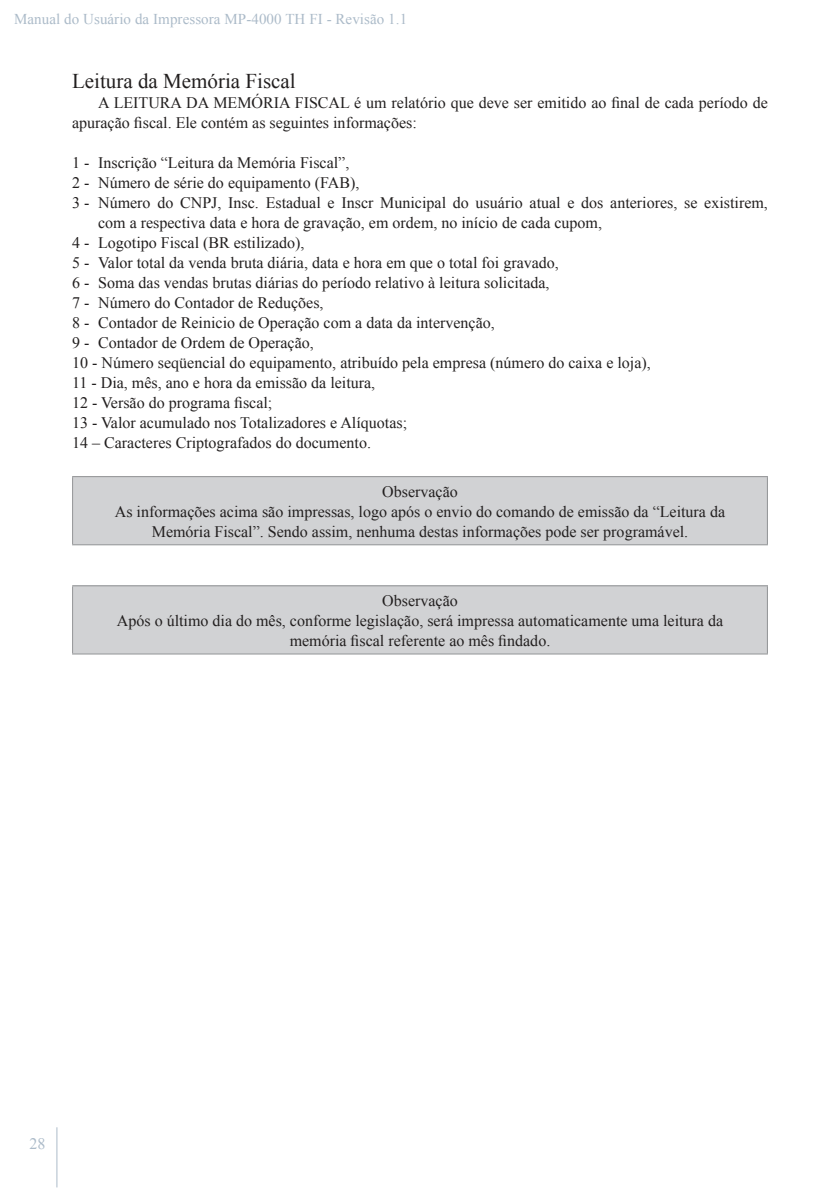
<style>
.page{position:relative;width:840px;height:1191px;background:#fff}
.page>*{position:absolute;margin:0;border:0;box-sizing:border-box;transform-origin:0 0}
.t1{font:21px "Times New Roman";color:#221f1f}
.t2{font:16px/20px "Times New Roman";color:#221f1f;text-align:center}
.t3{font:16px "Times New Roman";color:#acbbc9}
.t4{font:15px "Times New Roman";letter-spacing:.005em;color:#acbbc9}
</style>
<div class="page">
<hr style="left:56px;top:1127px;width:1px;height:60px;background:#acbbc9">
<div style="left:73px;top:476px;width:694px;height:69px;background:#d1d2d4"></div>
<hr style="left:72px;top:476px;width:695px;height:1px;background:#939597">
<hr style="left:72px;top:477px;width:1px;height:67px;background:#939597">
<hr style="left:766px;top:477px;width:1px;height:67px;background:#939597">
<hr style="left:72px;top:544px;width:695px;height:1px;background:#939597">
<div style="left:73px;top:586px;width:694px;height:68px;background:#d1d2d4"></div>
<hr style="left:72px;top:585px;width:695px;height:1px;background:#939597">
<hr style="left:72px;top:586px;width:1px;height:67px;background:#939597">
<hr style="left:766px;top:586px;width:1px;height:67px;background:#939597">
<hr style="left:72px;top:653px;width:695px;height:1px;background:#939597">
<p class="t4" style="left:14px;top:13px;width:394px">Manual do Usuário da Impressora MP-4000 TH FI - Revisão 1.1</p>
<h1 class="t1" style="left:72px;top:73px;width:225px">Leitura da Memória Fiscal</h1>
<p class="t2" style="left:72px;top:92px;width:697px;text-align:left;text-indent:26px">A LEITURA DA MEMÓRIA FISCAL é um relatório que deve ser emitido ao final de cada período de apuração fiscal. Ele contém as seguintes informações:</p>
<p class="t2" style="left:72px;top:152px;width:279px">1 - Inscrição “Leitura da Memória Fiscal”,</p>
<p class="t2" style="left:72px;top:174px;width:288px">2 - Número de série do equipamento (FAB),</p>
<p class="t2" style="left:72px;top:194px;width:697px">3 - Número do CNPJ, Insc. Estadual e Inscr Municipal do usuário atual e dos anteriores, se existirem,</p>
<p class="t2" style="left:98px;top:212px;width:505px">com a respectiva data e hora de gravação, em ordem, no início de cada cupom,</p>
<p class="t2" style="left:72px;top:234px;width:234px">4 - Logotipo Fiscal (BR estilizado),</p>
<p class="t2" style="left:72px;top:252px;width:488px">5 - Valor total da venda bruta diária, data e hora em que o total foi gravado,</p>
<p class="t2" style="left:72px;top:272px;width:479px">6 - Soma das vendas brutas diárias do período relativo à leitura solicitada,</p>
<p class="t2" style="left:72px;top:292px;width:253px">7 - Número do Contador de Reduções,</p>
<p class="t2" style="left:72px;top:314px;width:424px">8 - Contador de Reinicio de Operação com a data da intervenção,</p>
<p class="t2" style="left:72px;top:332px;width:243px">9 - Contador de Ordem de Operação,</p>
<p class="t2" style="left:72px;top:352px;width:580px">10 - Número seqüencial do equipamento, atribuído pela empresa (número do caixa e loja),</p>
<p class="t2" style="left:72px;top:374px;width:304px">11 - Dia, mês, ano e hora da emissão da leitura,</p>
<p class="t2" style="left:72px;top:392px;width:202px">12 - Versão do programa fiscal;</p>
<p class="t2" style="left:72px;top:412px;width:336px">13 - Valor acumulado nos Totalizadores e Alíquotas;</p>
<p class="t2" style="left:72px;top:432px;width:300px">14 – Caracteres Criptografados do documento.</p>
<p class="t2" style="left:115px;top:483px;width:611px">Observação<br>As informações acima são impressas, logo após o envio do comando de emissão da “Leitura da<br>Memória Fiscal”. Sendo assim, nenhuma destas informações pode ser programável.</p>
<p class="t2" style="left:117px;top:592px;width:607px">Observação<br>Após o último dia do mês, conforme legislação, será impressa automaticamente uma leitura da memória fiscal referente ao mês findado.</p>
<p class="t3" style="left:30px;top:1138px;width:17px">28</p>
</div>
